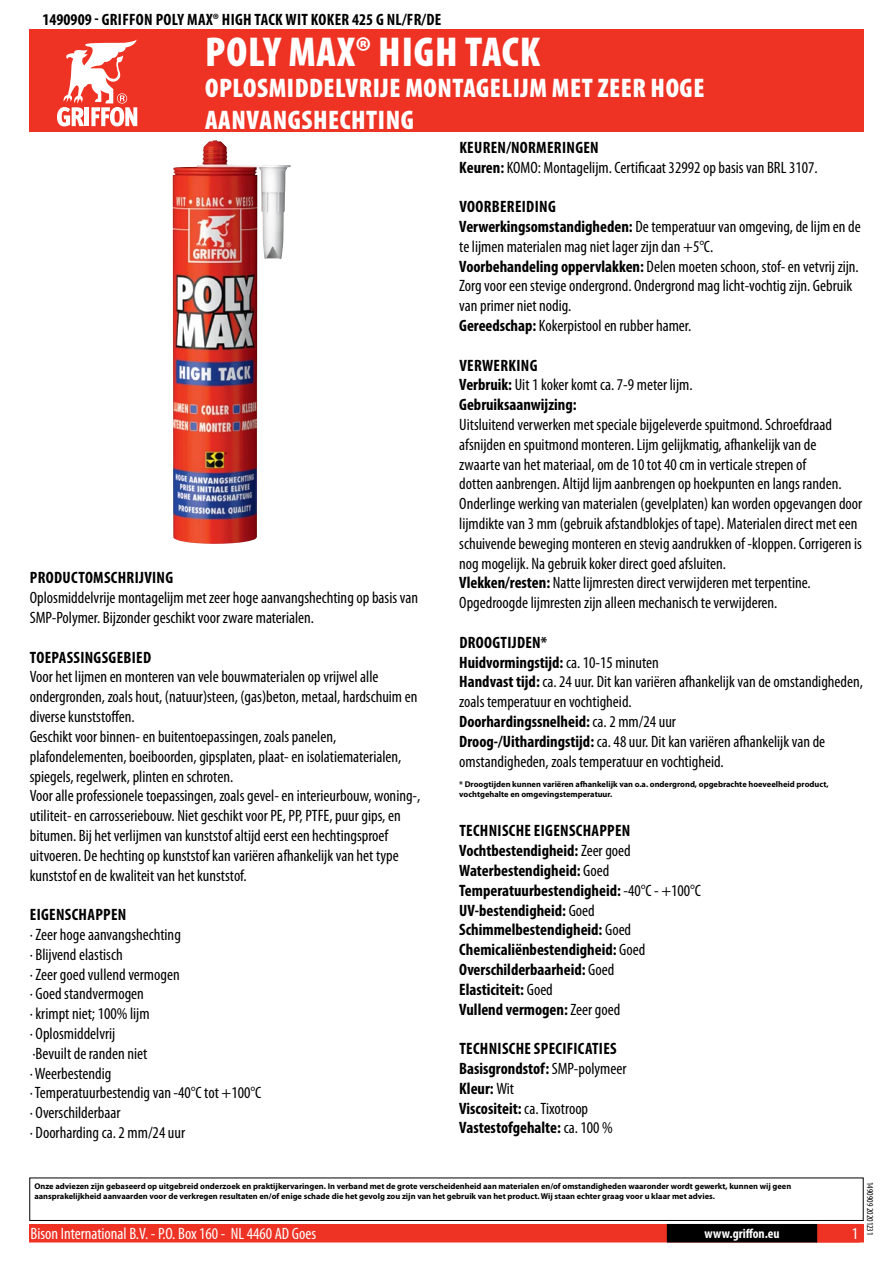
<style>
.page{position:relative;width:893px;height:1263px;background:#fff}
.page>*{position:absolute;margin:0;border:0;box-sizing:border-box;transform-origin:0 0}
.t1{font:900 condensed 42px "Myriad Pro";letter-spacing:.02em;color:#fff}
.t2{font:900 condensed 27px/32.4px "Myriad Pro";letter-spacing:.02em;color:#fff}
.t3{font:condensed 16.5px/19.8px "Myriad Pro";color:#000}
.t4{font:700 condensed 16.5px/19.8px "Myriad Pro";letter-spacing:.02em;color:#000}
.t5{font:700 condensed 16.5px/19.8px "Myriad Pro";color:#000}
.t6{font:condensed 16.5px "Myriad Pro";color:#fff}
.t7{font:700 condensed 13.5px "Myriad Pro";color:#fff}
.t8{font:condensed 9px "Myriad Pro";color:#000}
.t9{font:700 8.4px/10.1px "Myriad Pro";color:#000}
.s1{font-weight:700}
.s2{font-weight:400}
</style>
<div class="page">
<div style="left:30px;top:1225px;width:833px;height:17px;background:#ee3224"></div>
<div style="left:29px;top:1224px;width:835px;height:18px;border:2px solid #ee3224"></div>
<div style="left:816px;top:1224px;width:44px;height:18px;border:2px solid #ee3224"></div>
<div style="left:668px;top:1225px;width:148px;height:17px;background:#000"></div>
<div style="left:667px;top:1224px;width:150px;height:18px;border:2px solid #000"></div>
<div style="left:29px;top:1177px;width:835px;height:44px;border:1px solid #000"></div>
<div style="left:30px;top:30px;width:834px;height:102px;background:#ee3224"></div>
<svg style="left:57px;top:39px;width:80px;height:87px"></svg>
<img style="left:172px;top:140px;width:119px;height:404px">
<p class="t4" style="left:43px;top:9px;width:399px">1490909 - Griffon Poly Max® High Tack Wit Koker 425 g NL/FR/DE</p>
<h1 class="t1" style="left:205px;top:25px;width:336px">PO LY MAX® HIGH TACK</h1>
<h2 class="t2" style="left:205px;top:71px;width:501px">OPLOSMIDDELVRIJE MONTAGELIJM MET ZEER HOGE<br>AANVANGSHECHTING</h2>
<p class="t4" style="left:30px;top:568px;width:144px">Productomschrijving</p>
<p class="t3" style="left:30px;top:588px;width:390px">Oplosmiddelvrije montagelijm met zeer hoge aanvangshechting op basis van<br>SMP-Polymer. Bijzonder geschikt voor zware materialen.</p>
<p class="t4" style="left:30px;top:647px;width:121px">Toepassingsgebied</p>
<p class="t3" style="left:30px;top:667px;width:392px">Voor het lijmen en monteren van vele bouwmaterialen op vrijwel alle ondergronden, zoals hout, (natuur)steen, (gas)beton, metaal, hardschuim en diverse kunststoffen.<br>Geschikt voor binnen- en buitentoepassingen, zoals panelen, plafondelementen, boeiboorden, gipsplaten, plaat- en isolatiematerialen, spiegels, regelwerk, plinten en schroten.<br>Voor alle professionele toepassingen, zoals gevel- en interieurbouw, woning-, utiliteit- en carrosseriebouw. Niet geschikt voor PE, PP, PTFE, puur gips, en bitumen. Bij het verlijmen van kunststof altijd eerst een hechtingsproef uitvoeren. De hechting op kunststof kan variëren afhankelijk van het type kunststof en de kwaliteit van het kunststof.</p>
<p class="t4" style="left:30px;top:904px;width:98px">Eigenschappen</p>
<p class="t3" style="left:30px;top:924px;width:233px">· Zeer hoge aanvangshechting<br>· Blijvend elastisch<br>· Zeer goed vullend vermogen<br>· Goed standvermogen<br>· krimpt niet; 100% lijm<br>· Oplosmiddelvrij<br>·Bevuilt de randen niet<br>· Weerbestendig<br>· Temperatuurbestendig van -40°C tot +100°C · Overschilderbaar<br>· Doorharding ca. 2 mm/24 uur</p>
<p class="t3" style="left:459px;top:137px;width:360px"><span class="s1">Keuren/Normeringen<br>Keuren:</span> KOMO: Montagelijm. Certificaat 32992 op basis van BRL 3107.</p>
<p class="t3" style="left:459px;top:197px;width:403px"><span class="s1">Voorbereiding<br>Verwerkingsomstandigheden:</span> De temperatuur van omgeving, de lijm en de te lijmen materialen mag niet lager zijn dan +5°C.<br><span class="s1">Voorbehandeling oppervlakken:</span> Delen moeten schoon, stof- en vetvrij zijn.<br>Zorg voor een stevige ondergrond. Ondergrond mag licht-vochtig zijn. Gebruik van primer niet nodig.<br><span class="s1">Gereedschap:</span> Kokerpistool en rubber hamer.</p>
<p class="t4" style="left:459px;top:355px;width:235px">Verwerking<br>Verbruik: <span class="s2">Uit 1 koker komt ca. 7-9 meter lijm.<br></span>Gebruiksaanwijzing:</p>
<p class="t3" style="left:459px;top:414px;width:405px">Uitsluitend verwerken met speciale bijgeleverde spuitmond. Schroefdraad afsnijden en spuitmond monteren. Lijm gelijkmatig, afhankelijk van de<br>zwaarte van het materiaal, om de 10 tot 40 cm in verticale strepen of<br>dotten aanbrengen. Altijd lijm aanbrengen op hoekpunten en langs randen.<br>Onderlinge werking van materialen (gevelplaten) kan worden opgevangen door lijmdikte van 3 mm (gebruik afstandblokjes of tape). Materialen direct met een schuivende beweging monteren en stevig aandrukken of -kloppen. Corrigeren is nog mogelijk. Na gebruik koker direct goed afsluiten.<br><span class="s1">Vlekken/resten:</span> Natte lijmresten direct verwijderen met terpentine.<br>Opgedroogde lijmresten zijn alleen mechanisch te verwijderen.</p>
<p class="t3" style="left:459px;top:632px;width:405px"><span class="s1">Droogtijden*<br>Huidvormingstijd:</span> ca. 10-15 minuten<br><span class="s1">Handvast tijd:</span> ca. 24 uur. Dit kan variëren afhankelijk van de omstandigheden, zoals temperatuur en vochtigheid.<br><span class="s1">Doorhardingssnelheid:</span> ca. 2 mm/24 uur<br><span class="s1">Droog-/Uithardingstijd:</span> ca. 48 uur. Dit kan variëren afhankelijk van de omstandigheden, zoals temperatuur en vochtigheid.</p>
<p class="t9" style="left:459px;top:779px;width:371px">* Droogtijden kunnen variëren afhankelijk van o.a. ondergrond, opgebrachte hoeveelheid product, vochtgehalte en omgevingstemperatuur.</p>
<p class="t5" style="left:459px;top:821px;width:243px">Technische eigenschappen<br>Vochtbestendigheid: <span class="s2">Zeer goed<br></span>Waterbestendigheid: <span class="s2">Goed<br></span>Temperatuurbestendigheid: <span class="s2">-40°C - +100°C<br></span>UV-bestendigheid: <span class="s2">Goed<br></span>Schimmelbestendigheid: <span class="s2">Goed<br></span>Chemicaliënbestendigheid: <span class="s2">Goed<br></span>Overschilderbaarheid: <span class="s2">Goed<br></span>Elasticiteit: <span class="s2">Goed<br></span>Vullend vermogen: <span class="s2">Zeer goed</span></p>
<p class="t4" style="left:459px;top:1038px;width:169px">Technische specificaties<br>Basisgrondstof: <span class="s2">SMP-polymeer<br></span>Kleur: <span class="s2">Wit<br></span>Viscositeit: <span class="s2">ca. Tixotroop<br></span>Vastestofgehalte: <span class="s2">ca. 100 %</span></p>
<p class="t9" style="left:34px;top:1181px;width:758px">Onze adviezen zijn gebaseerd op uitgebreid onderzoek en praktijkervaringen. In verband met de grote verscheidenheid aan materialen en/of omstandigheden waaronder wordt gewerkt, kunnen wij geen aansprakelijkheid aanvaarden voor de verkregen resultaten en/of enige schade die het gevolg zou zijn van het gebruik van het product. Wij staan echter graag voor u klaar met advies.</p>
<p class="t6" style="left:31px;top:1224px;width:287px">Bison International B.V. - P.O. Box 160 - NL 4460 AD Goes</p>
<p class="t7" style="left:704px;top:1225px;width:77px">www.griffon.eu</p>
<p class="t6" style="left:852px;top:1224px;width:8px">1</p>
<p class="t8" style="left:875px;top:1182px;width:55px;rotate:90deg">1490909 20201231</p>
</div>
